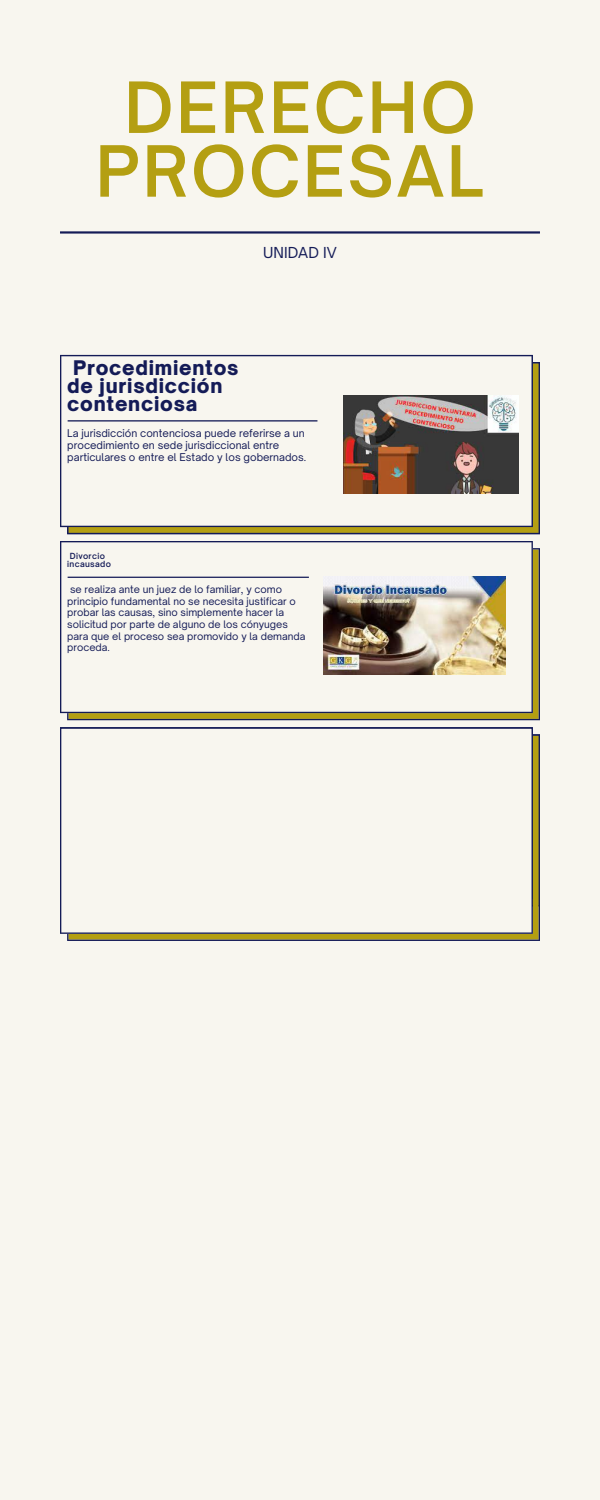
<style>
.page{position:relative;width:600px;height:1500px;background:#f8f6ef}
.page>*{position:absolute;margin:0;border:0;box-sizing:border-box;transform-origin:0 0}
.t1{font:600 67.5px/63.8px "Open Sauce One";letter-spacing:.04em;color:#b49f12;text-align:center}
.t2{font:900 19.3px/18.1px "Open Sauce One";letter-spacing:.04em;color:#141b57}
.t3{font:14.5px "Open Sauce One";color:#141b57}
.t4{font:10.2px/12.1px "Open Sauce One";color:#141b57}
.t5{font:9.9px/11.6px "Open Sauce One";color:#141b57}
.t6{font:600 8.1px/7.4px "Open Sauce One";letter-spacing:.04em;color:#141b57;text-align:center}
</style>
<div class="page">
<svg style="left:67px;top:548px;width:473px;height:172px;background:#988924"></svg>
<svg style="left:60px;top:541px;width:473px;height:172px"></svg>
<svg style="left:67px;top:362px;width:473px;height:172px;background:#95861f"></svg>
<svg style="left:60px;top:355px;width:473px;height:172px"></svg>
<svg style="left:67px;top:734px;width:473px;height:207px;background:#958726"></svg>
<svg style="left:60px;top:727px;width:473px;height:207px"></svg>
<svg style="left:60px;top:231px;width:480px;height:3px"></svg>
<svg style="left:68px;top:420px;width:249px;height:2px"></svg>
<svg style="left:68px;top:577px;width:241px;height:1px"></svg>
<img style="left:343px;top:395px;width:176px;height:99px">
<img style="left:324px;top:577px;width:181px;height:97px">
<h1 class="t1" style="left:96px;top:75px;width:389px">DERECHO<br>PROCESAL</h1>
<h3 class="t3" style="left:263px;top:244px;width:75px">UNIDAD IV</h3>
<h2 class="t2" style="left:67px;top:358px;width:173px">Procedimientos de jurisdicción contenciosa</h2>
<p class="t4" style="left:67px;top:427px;width:241px">La jurisdicción contenciosa puede referirse a un procedimiento en sede jurisdiccional entre particulares o entre el Estado y los gobernados.</p>
<p class="t6" style="left:67px;top:553px;width:45px">Divorcio incausado</p>
<p class="t5" style="left:67px;top:584px;width:240px">se realiza ante un juez de lo familiar, y como principio fundamental no se necesita justificar o probar las causas, sino simplemente hacer la solicitud por parte de alguno de los cónyuges para que el proceso sea promovido y la demanda proceda.</p>
</div>
